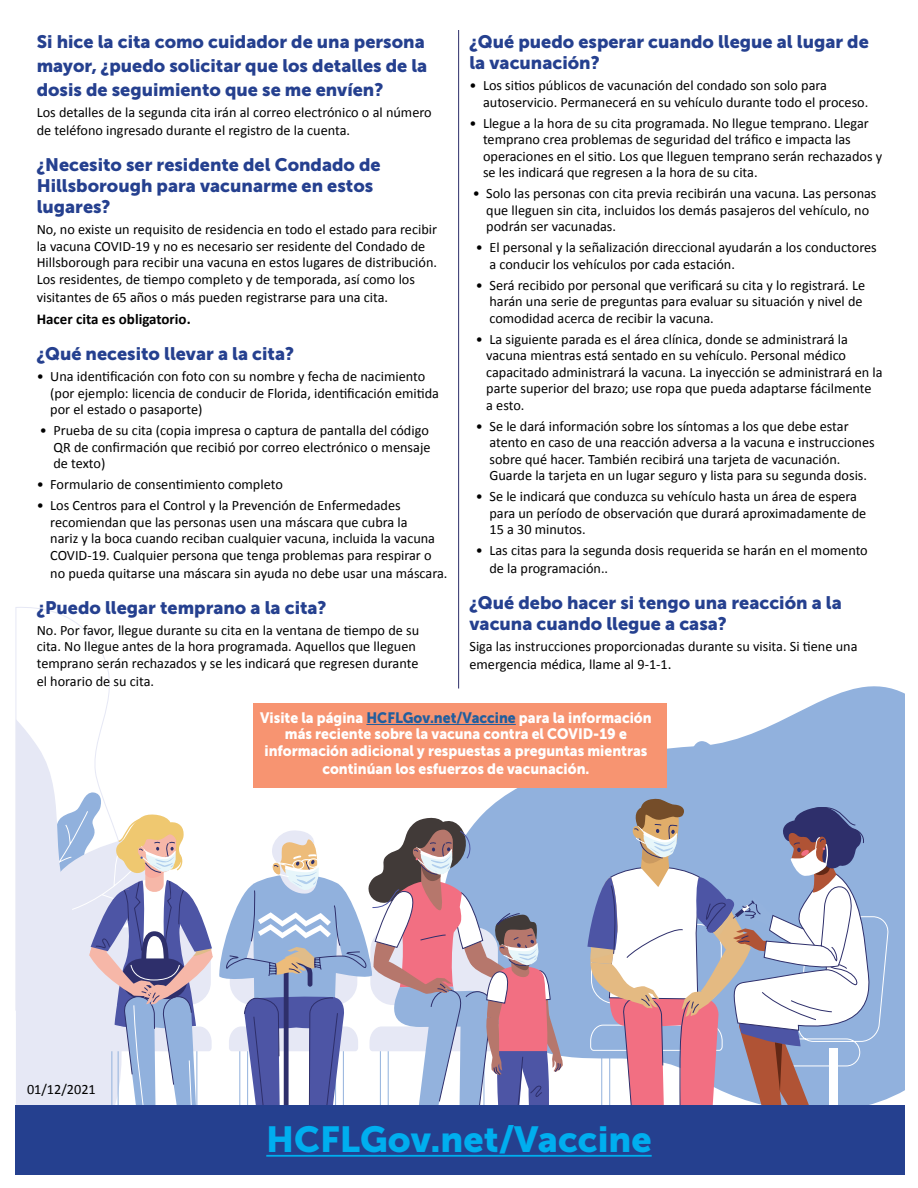
<style>
.page{position:relative;width:918px;height:1188px;background:#fff}
.page>*{position:absolute;margin:0;border:0;box-sizing:border-box;transform-origin:0 0}
.t1{font:36px "Museo Sans 900";color:#00aeef}
.t2{font:18px/21px "Museo Sans 900";color:#25408f}
.t3{font:15px/16.5px "Museo Sans 900";color:#fff;text-align:center;scale:.93 1}
.t4{font:700 15px "Calibri";color:#000}
.t5{font:14.25px/16.5px "Calibri";color:#000}
.s1{font-size:15px}
.s2{color:#215e9e}
</style>
<div class="page">
<svg style="left:15px;top:607px;width:95px;height:404px"></svg>
<svg style="left:16px;top:719px;width:94px;height:386px;fill:#e6e8f5"></svg>
<svg style="left:420px;top:661px;width:484px;height:437px;fill:#91b1dd"></svg>
<svg style="left:685px;top:740px;width:44px;height:23px"></svg>
<svg style="left:587px;top:798px;width:303px;height:307px"></svg>
<svg style="left:49px;top:791px;width:514px;height:314px"></svg>
<div style="left:15px;top:1105px;width:889px;height:69px;background:#25408f"></div>
<hr style="left:266px;top:1155px;width:386px;height:2px;background:#00aeef">
<hr style="left:458px;top:30px;width:1px;height:658px;background:#2e2f6b">
<div style="left:253px;top:703px;width:413px;height:84px;background:#f79471"></div>
<hr style="left:366px;top:724px;width:150px;height:1px;background:#215e9e">
<p class="t2" style="left:37px;top:30px;width:392px;line-height:24px">Si hice la cita como cuidador de una persona mayor, ¿puedo solicitar que los detalles de la dosis de seguimiento que se me envíen?</p>
<p class="t5" style="left:37px;top:103px;width:397px;line-height:18px">Los detalles de la segunda cita irán al correo electrónico o al número de teléfono ingresado durante el registro de la cuenta.</p>
<p class="t2" style="left:37px;top:154px;width:346px">¿Necesito ser residente del Condado de<br>Hillsborough para vacunarme en estos lugares?</p>
<p class="t5" style="left:37px;top:221px;width:402px">No, no existe un requisito de residencia en todo el estado para recibir la vacuna COVID-19 y no es necesario ser residente del Condado de Hillsborough para recibir una vacuna en estos lugares de distribución.<br>Los residentes, de tiempo completo y de temporada, así como los</p>
<p class="t5" style="left:37px;top:288px;width:353px">visitantes de 65 años o más pueden registrarse para una cita.</p>
<p class="t4" style="left:37px;top:308px;width:155px">Hacer cita es obligatorio.</p>
<p class="t2" style="left:37px;top:343px;width:259px">¿Qué necesito llevar a la cita?</p>
<p class="t5" style="left:50px;top:368px;width:390px;text-indent:-14px">• Una identificación con foto con su nombre y fecha de nacimiento (por ejemplo: licencia de conducir de Florida, identificación emitida por el estado o pasaporte)</p>
<p class="t5" style="left:53px;top:422px;width:379px;text-align:justify;text-indent:-14px">• Prueba de su cita (copia impresa o captura de pantalla del código QR de confirmación que recibió por correo electrónico o mensaje de texto)</p>
<p class="t5" style="left:37px;top:476px;width:248px">• Formulario de consentimiento completo</p>
<p class="t5" style="left:50px;top:497px;width:386px;text-indent:-14px">• Los Centros para el Control y la Prevención de Enfermedades recomiendan que las personas usen una máscara que cubra la nariz y la boca cuando reciban cualquier vacuna, incluida la vacuna COVID-19. Cualquier persona que tenga problemas para respirar o</p>
<p class="t5" style="left:50px;top:564px;width:399px">no pueda quitarse una máscara sin ayuda no debe usar una máscara.</p>
<p class="t2" style="left:37px;top:597px;width:291px">¿Puedo llegar temprano a la cita?</p>
<p class="t5" style="left:37px;top:621px;width:384px">No. Por favor, llegue durante su cita en la ventana de tiempo de su cita. No llegue antes de la hora programada. Aquellos que lleguen temprano serán rechazados y se les indicará que regresen durante</p>
<p class="t5" style="left:37px;top:672px;width:119px">el horario de su cita.</p>
<p class="t2" style="left:470px;top:31px;width:401px">¿Qué puedo esperar cuando llegue al lugar de la vacunación?</p>
<p class="t5" style="left:483px;top:77px;width:387px;text-indent:-14px">• Los sitios públicos de vacunación del condado son solo para autoservicio. Permanecerá en su vehículo durante todo el proceso.</p>
<p class="t5" style="left:483px;top:114px;width:401px;text-indent:-14px">• Llegue a la hora de su cita programada. No llegue temprano. Llegar temprano crea problemas de seguridad del tráfico e impacta las operaciones en el sitio. Los que lleguen temprano serán rechazados y se les indicará que regresen a la hora de su cita.</p>
<p class="t5" style="left:486px;top:185px;width:392px;text-indent:-14px">• Solo las personas con cita previa recibirán una vacuna. Las personas que lleguen sin cita, incluidos los demás pasajeros del vehículo, no podrán ser vacunadas.</p>
<p class="t5" style="left:489px;top:239px;width:389px;text-indent:-14px">• El personal y la señalización direccional ayudarán a los conductores a conducir los vehículos por cada estación.</p>
<p class="t5" style="left:489px;top:276px;width:377px;text-indent:-14px">• Será recibido por personal que verificará su cita y lo registrará. Le harán una serie de preguntas para evaluar su situación y nivel de comodidad acerca de recibir la vacuna.</p>
<p class="t5" style="left:486px;top:330px;width:398px;text-indent:-10px">• La siguiente parada es el área clínica, donde se administrará la vacuna mientras está sentado en su vehículo. Personal médico capacitado administrará la vacuna. La inyección se administrará en la parte superior del brazo; use ropa que pueda adaptarse fácilmente<br>a esto.</p>
<p class="t5" style="left:489px;top:417px;width:387px;text-indent:-14px">• Se le dará información sobre los síntomas a los que debe estar atento en caso de una reacción adversa a la vacuna e instrucciones sobre qué hacer. También recibirá una tarjeta de vacunación.<br>Guarde la tarjeta en un lugar seguro y lista para su segunda dosis.</p>
<p class="t5" style="left:489px;top:488px;width:378px;text-indent:-14px">• Se le indicará que conduzca su vehículo hasta un área de espera para un período de observación que durará aproximadamente de<br>15 a 30 minutos.</p>
<p class="t5" style="left:489px;top:541px;width:380px;line-height:18px;text-indent:-14px">• Las citas para la segunda dosis requerida se harán en el momento de la programación..</p>
<p class="t2" style="left:470px;top:592px;width:374px">¿Qué debo hacer si tengo una reacción a la vacuna cuando llegue a casa?</p>
<p class="t5" style="left:470px;top:637px;width:390px;line-height:18px">Siga las instrucciones proporcionadas durante su visita. Si tiene una emergencia médica, llame al 9-1-1<span class="s1">.</span></p>
<p class="t5" style="left:27px;top:1081px;width:70px">01/12/2021</p>
<p class="t3" style="left:260px;top:709px;width:423px">Visite la página <span class="s2">HCFLGov.net/Vaccine</span> para la información más reciente sobre la vacuna contra el COVID-19 e información adicional y respuestas a preguntas mientras</p>
<p class="t3" style="left:322px;top:760px;width:289px">continúan los esfuerzos de vacunación.</p>
<h1 class="t1" style="left:266px;top:1119px;width:387px">HCFLGov.net/Vaccine</h1>
</div>
